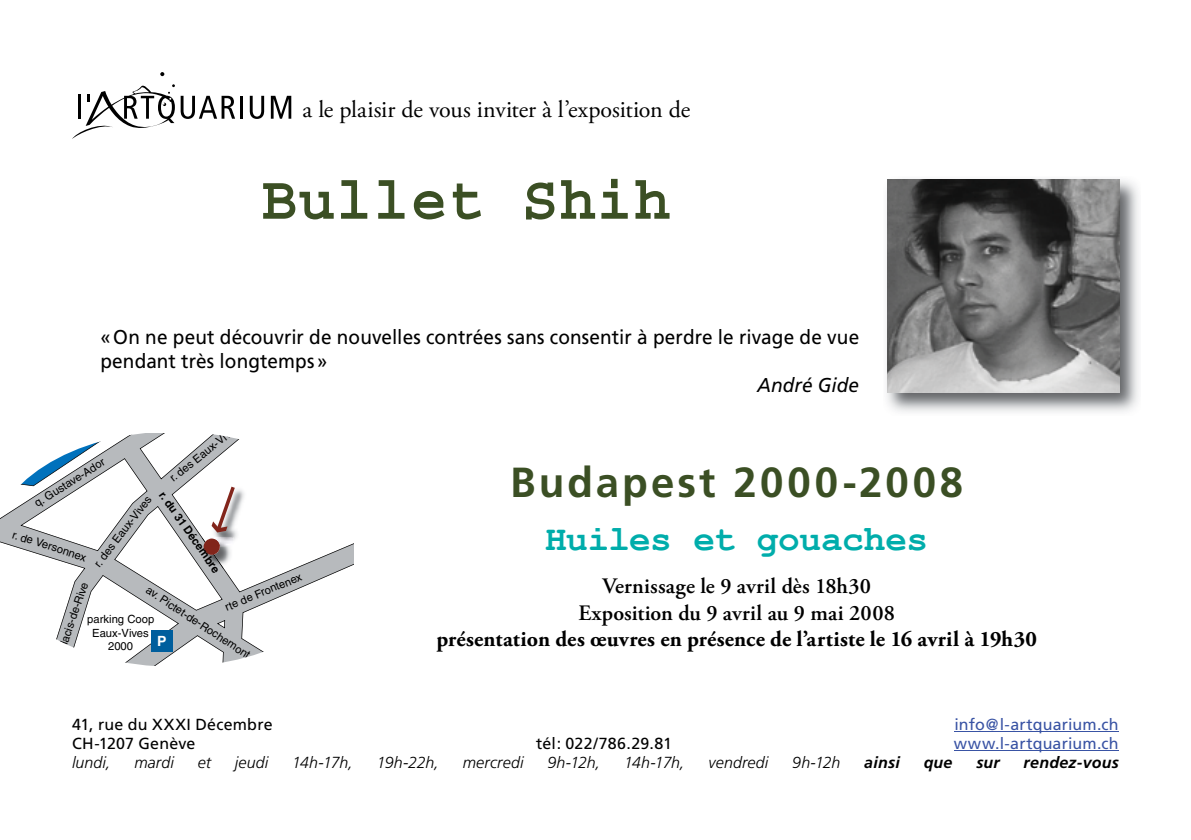
<style>
.page{position:relative;width:1191px;height:840px;background:#fff}
.page>*{position:absolute;margin:0;border:0;box-sizing:border-box;transform-origin:0 0}
.t1{font:700 62px "Courier Std";color:#3b4f24}
.t2{font:700 42px "Frutiger";letter-spacing:.075em;color:#3b4f24}
.t3{font:700 36px "Courier New";letter-spacing:-.015em;color:#00adab}
.t4{font:24px "Adobe Garamond Pro";letter-spacing:-.005em;color:#000}
.t5{font:700 22px "Adobe Garamond Pro";letter-spacing:.005em;color:#000}
.t6{font:600 22px/26.4px "Adobe Garamond Pro";letter-spacing:.005em;color:#000;text-align:center}
.t7{font:20px/24px "Frutiger";letter-spacing:.005em;color:#000;scale:.95 1}
.t8{font:italic 20px "Frutiger";letter-spacing:.005em;color:#000;scale:.95 1}
.t9{font:italic 300 16px "Frutiger";letter-spacing:.005em;color:#000}
.t10{font:16px/19.2px "Frutiger";letter-spacing:.01em;color:#000}
.t11{font:16px/19.2px "Frutiger";letter-spacing:.01em;color:#3953a4}
.t12{font:italic 700 16px "Frutiger";letter-spacing:.015em;color:#000}
.t13{font:700 14px "Helvetica";color:#fff}
.t14{font:11.2px/13.6px "Helvetica";color:#000;text-align:center}
.t15{font:700 11.2px "Helvetica";color:#000}
</style>
<div class="page">
<hr style="left:240px;top:96px;width:3px;height:23px;background:#000">
<svg style="left:250px;top:96px;width:14px;height:23px"></svg>
<svg style="left:271px;top:96px;width:20px;height:23px"></svg>
<svg style="left:160px;top:72px;width:4px;height:4px"></svg>
<svg style="left:72px;top:84px;width:163px;height:55px"></svg>
<hr style="left:954px;top:730px;width:164px;height:1px;background:#3953a4">
<hr style="left:953px;top:750px;width:165px;height:1px;background:#3953a4">
<svg style="left:0;top:433px;width:353px;height:233px"></svg>
<img style="left:202px;top:536px;width:32px;height:32px">
<img style="left:202px;top:537px;width:22px;height:31px">
<div style="left:204px;top:538px;width:16px;height:16px;background:#82251b;border-radius:50%"></div>
<img style="left:210px;top:484px;width:38px;height:62px">
<img style="left:210px;top:536px;width:24px;height:10px">
<svg style="left:210px;top:538px;width:10px;height:8px"></svg>
<svg style="left:212px;top:486px;width:23px;height:46px"></svg>
<div style="left:151px;top:629px;width:22px;height:21px;background:#005e9d"></div>
<img style="left:886px;top:179px;width:253px;height:233px">
<img style="left:887px;top:180px;width:232px;height:212px">
<h3 class="t4" style="left:303px;top:95px;width:389px">a le plaisir de vous inviter à l’exposition de</h3>
<h1 class="t1" style="left:261px;top:166px;width:411px">Bullet Shih</h1>
<h3 class="t7" style="left:100px;top:325px;width:800px">« On ne peut découvrir de nouvelles contrées sans consentir à perdre le rivage de vue pendant très longtemps »</h3>
<h3 class="t8" style="left:757px;top:373px;width:109px">André Gide</h3>
<p class="t14" style="left:167px;top:474px;width:88px;rotate:-39deg">r. des Eaux-Vives</p>
<p class="t14" style="left:32px;top:497px;width:82px;rotate:-32deg">q. Gustave-Ador</p>
<p class="t15" style="left:168px;top:488px;width:98px;rotate:55deg">r. du 31 Décembre</p>
<p class="t14" style="left:91px;top:561px;width:88px;rotate:-52deg">r. des Eaux-Vives</p>
<p class="t14" style="left:15px;top:527px;width:78px;rotate:18deg">r. de Versonnex</p>
<p class="t14" style="left:223px;top:600px;width:84px;rotate:-22deg">rte de Frontenex</p>
<p class="t14" style="left:54px;top:649px;width:75px;rotate:-71deg">Glacis-de-Rive</p>
<p class="t14" style="left:151px;top:583px;width:124px;rotate:33deg">av. Pictet-de-Rochemont</p>
<p class="t14" style="left:87px;top:612px;width:69px">parking Coop<br>Eaux-Vives<br>2000</p>
<p class="t13" style="left:157px;top:632px;width:11px">P</p>
<h3 class="t10" style="left:72px;top:714px;width:202px">41, rue du XXXI Décembre<br>CH-1207 Genève</h3>
<h2 class="t2" style="left:510px;top:457px;width:455px">Budapest 2000-2008</h2>
<h3 class="t3" style="left:545px;top:516px;width:384px">Huiles et gouaches</h3>
<h3 class="t6" style="left:578px;top:573px;width:318px">Vernissage le 9 avril dès 18h30<br>Exposition du 9 avril au 9 mai 2008</h3>
<h3 class="t5" style="left:436px;top:626px;width:602px">présentation des œuvres en présence de l’artiste le 16 avril à 19h30</h3>
<h3 class="t10" style="left:536px;top:733px;width:137px">tél: 022/786.29.81</h3>
<h3 class="t11" style="left:953px;top:714px;width:166px">info@l-artquarium.ch www.l-artquarium.ch</h3>
<h3 class="t9" style="left:72px;top:752px;width:40px">lundi,</h3>
<h3 class="t9" style="left:134px;top:752px;width:41px">mardi</h3>
<h3 class="t9" style="left:198px;top:752px;width:15px">et</h3>
<h3 class="t9" style="left:235px;top:752px;width:35px">jeudi</h3>
<h3 class="t9" style="left:292px;top:752px;width:62px">14h-17h,</h3>
<h3 class="t9" style="left:377px;top:752px;width:64px">19h-22h,</h3>
<h3 class="t9" style="left:463px;top:752px;width:62px">mercredi</h3>
<h3 class="t9" style="left:547px;top:752px;width:54px">9h-12h,</h3>
<h3 class="t9" style="left:624px;top:752px;width:62px">14h-17h,</h3>
<h3 class="t9" style="left:708px;top:752px;width:61px">vendredi</h3>
<h3 class="t9" style="left:792px;top:752px;width:50px">9h-12h</h3>
<h3 class="t12" style="left:864px;top:752px;width:37px">ainsi</h3>
<h3 class="t12" style="left:923px;top:752px;width:30px">que</h3>
<h3 class="t12" style="left:976px;top:752px;width:25px">sur</h3>
<h3 class="t12" style="left:1023px;top:752px;width:97px">rendez-vous</h3>
</div>
